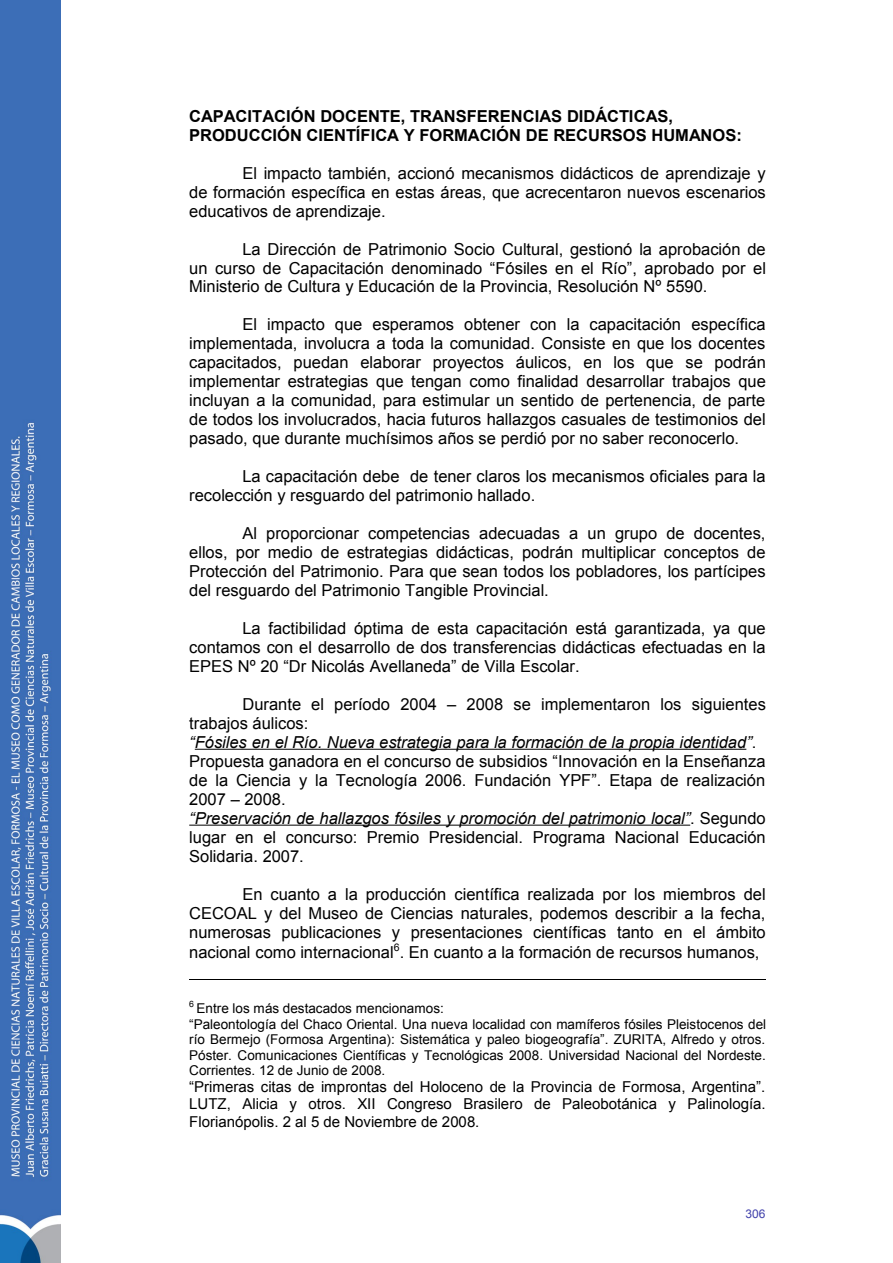
<style>
.page{position:relative;width:893px;height:1263px;background:#fff}
.page>*{position:absolute;margin:0;border:0;box-sizing:border-box;transform-origin:0 0}
.t1{font:16.5px/18.9px "Arial";color:#000;text-align:justify}
.t2{font:700 16.5px/18.9px "Arial";color:#000}
.t3{font:15px/17.2px "Arial";color:#000;text-align:justify}
.t4{font:13.5px/15.6px "Arial";color:#000}
.t5{font:12px "Arial";color:#4040ab}
.s1{font-style:italic}
</style>
<div class="page">
<img style="left:0;top:0;width:61px;height:1263px">
<hr style="left:195px;top:749px;width:551px;height:1px;background:#000">
<hr style="left:189px;top:825px;width:501px;height:1px;background:#000">
<hr style="left:189px;top:979px;width:576px;height:1px;background:#000">
<p class="t2" style="left:189px;top:107px;width:554px">CAPACITACIÓN DOCENTE, TRANSFERENCIAS DIDÁCTICAS,<br>PRODUCCIÓN CIENTÍFICA Y FORMACIÓN DE RECURSOS HUMANOS:</p>
<p class="t1" style="left:189px;top:163px;width:578px;text-indent:53px">El impacto también, accionó mecanismos didácticos de aprendizaje y de formación específica en estas áreas, que acrecentaron nuevos escenarios educativos de aprendizaje.</p>
<p class="t1" style="left:189px;top:239px;width:578px;text-indent:53px">La Dirección de Patrimonio Socio Cultural, gestionó la aprobación de un curso de Capacitación denominado “Fósiles en el Río”, aprobado por el Ministerio de Cultura y Educación de la Provincia, Resolución Nº 5590.</p>
<p class="t1" style="left:189px;top:315px;width:578px;text-indent:53px">El impacto que esperamos obtener con la capacitación específica implementada, involucra a toda la comunidad. Consiste en que los docentes capacitados, puedan elaborar proyectos áulicos, en los que se podrán implementar estrategias que tengan como finalidad desarrollar trabajos que incluyan a la comunidad, para estimular un sentido de pertenencia, de parte de todos los involucrados, hacia futuros hallazgos casuales de testimonios del pasado, que durante muchísimos años se perdió por no saber reconocerlo.</p>
<p class="t1" style="left:189px;top:467px;width:578px;text-indent:53px">La capacitación debe de tener claros los mecanismos oficiales para la recolección y resguardo del patrimonio hallado.</p>
<p class="t1" style="left:189px;top:524px;width:578px;text-indent:53px">Al proporcionar competencias adecuadas a un grupo de docentes, ellos, por medio de estrategias didácticas, podrán multiplicar conceptos de Protección del Patrimonio. Para que sean todos los pobladores, los partícipes del resguardo del Patrimonio Tangible Provincial.</p>
<p class="t1" style="left:189px;top:619px;width:578px;text-indent:53px">La factibilidad óptima de esta capacitación está garantizada, ya que contamos con el desarrollo de dos transferencias didácticas efectuadas en la EPES Nº 20 “Dr Nicolás Avellaneda” de Villa Escolar.</p>
<p class="t1" style="left:189px;top:695px;width:578px;text-align:left;text-indent:53px">Durante el período 2004 – 2008 se implementaron los siguientes trabajos áulicos:<br><span class="s1">“Fósiles en el Río. Nueva estrategia para la formación de la propia identidad”</span>.<br>Propuesta ganadora en el concurso de subsidios “Innovación en la Enseñanza de la Ciencia y la Tecnología 2006. Fundación YPF”. Etapa de realización 2007 – 2008.<br><span class="s1">“Preservación de hallazgos fósiles y promoción del patrimonio local”</span>. Segundo lugar en el concurso: Premio Presidencial. Programa Nacional Educación Solidaria. 2007.</p>
<p class="t1" style="left:189px;top:884px;width:578px;text-indent:53px">En cuanto a la producción científica realizada por los miembros del CECOAL y del Museo de Ciencias naturales, podemos describir a la fecha, numerosas publicaciones y presentaciones científicas tanto en el ámbito</p>
<p class="t1" style="left:189px;top:943px;width:571px">nacional como internacional<sup>6</sup>. En cuanto a la formación de recursos humanos,</p>
<p class="t4" style="left:189px;top:1000px;width:578px"><sup>6</sup> Entre los más destacados mencionamos:<br>“Paleontología del Chaco Oriental. Una nueva localidad con mamíferos fósiles Pleistocenos del río Bermejo (Formosa Argentina): Sistemática y paleo biogeografía”. ZURITA, Alfredo y otros.<br>Póster. Comunicaciones Científicas y Tecnológicas 2008. Universidad Nacional del Nordeste.<br>Corrientes. 12 de Junio de 2008.</p>
<p class="t3" style="left:189px;top:1078px;width:578px">“Primeras citas de improntas del Holoceno de la Provincia de Formosa, Argentina”.<br>LUTZ, Alicia y otros. XII Congreso Brasilero de Paleobotánica y Palinología.<br>Florianópolis. 2 al 5 de Noviembre de 2008.</p>
<p class="t5" style="left:745px;top:1206px;width:22px">306</p>
</div>
